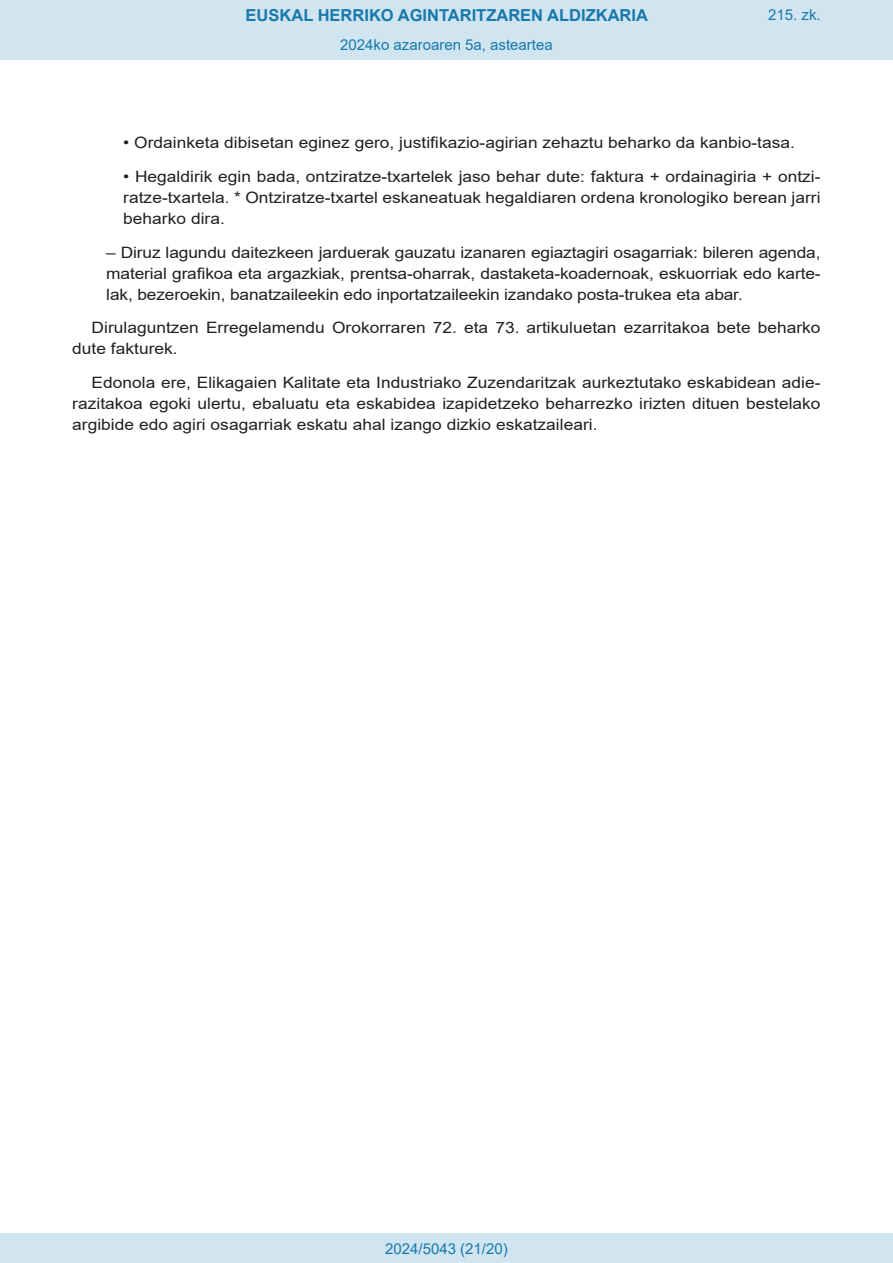
<style>
.page{position:relative;width:893px;height:1263px;background:#fff}
.page>*{position:absolute;margin:0;border:0;box-sizing:border-box;transform-origin:0 0}
.t1{font:700 16.5px "Arial";color:#1879ad}
.BOPVDetalle{font:15.6px/21px "Arial";color:#231f20;scale:1.11 1}
.BOPVDetalle2{font:15.6px/21px "Arial";color:#231f20;text-align:justify;scale:1.11 1}
.BOPVDetalle1{font:15.6px/21px "Arial";letter-spacing:-.01em;color:#231f20;text-align:justify;scale:1.11 1}
.Paginacion_Centro{font:15px "Arial";color:#1879ad}
</style>
<div class="page">
<div style="left:0;top:0;width:893px;height:60px;background:#d0e5f0"></div>
<div style="left:0;top:1233px;width:893px;height:30px;background:#d0e5f0"></div>
<p class="t1" style="left:246px;top:3px;width:404px">EUSKAL HERRIKO AGINTARITZAREN ALDIZKARIA</p>
<p class="Paginacion_Centro" style="left:340px;top:35px;width:214px">2024ko azaroaren 5a, asteartea</p>
<p class="Paginacion_Centro" style="left:768px;top:5px;width:54px">215. zk.</p>
<p class="BOPVDetalle2" style="left:123px;top:132px;width:607px">• Ordainketa dibisetan eginez gero, justifikazio-agirian zehaztu beharko da kanbio-tasa.</p>
<p class="BOPVDetalle2" style="left:123px;top:166px;width:630px">• Hegaldirik egin bada, ontziratze-txartelek jaso behar dute: faktura + ordainagiria + ontzi&shy;ratze-txartela. * Ontziratze-txartel eskaneatuak hegaldiaren ordena kronologiko berean jarri beharko dira.</p>
<p class="BOPVDetalle1" style="left:106px;top:242px;width:645px">– Diruz lagundu daitezkeen jarduerak gauzatu izanaren egiaztagiri osagarriak: bileren agenda, material grafikoa eta argazkiak, prentsa-oharrak, dastaketa-koadernoak, eskuorriak edo karte&shy;lak, bezeroekin, banatzaileekin edo inportatzaileekin izandako posta-trukea eta abar.</p>
<p class="BOPVDetalle" style="left:72px;top:317px;width:676px;text-indent:19px">Dirulaguntzen Erregelamendu Orokorraren 72. eta 73. artikuluetan ezarritakoa bete beharko dute fakturek.</p>
<p class="BOPVDetalle" style="left:72px;top:372px;width:676px;text-align:justify;text-indent:19px">Edonola ere, Elikagaien Kalitate eta Industriako Zuzendaritzak aurkeztutako eskabidean adie&shy;razitakoa egoki ulertu, ebaluatu eta eskabidea izapidetzeko beharrezko irizten dituen bestelako argibide edo agiri osagarriak eskatu ahal izango dizkio eskatzaileari.</p>
<p class="Paginacion_Centro" style="left:385px;top:1238px;width:124px">2024/5043 (21/20)</p>
</div>
